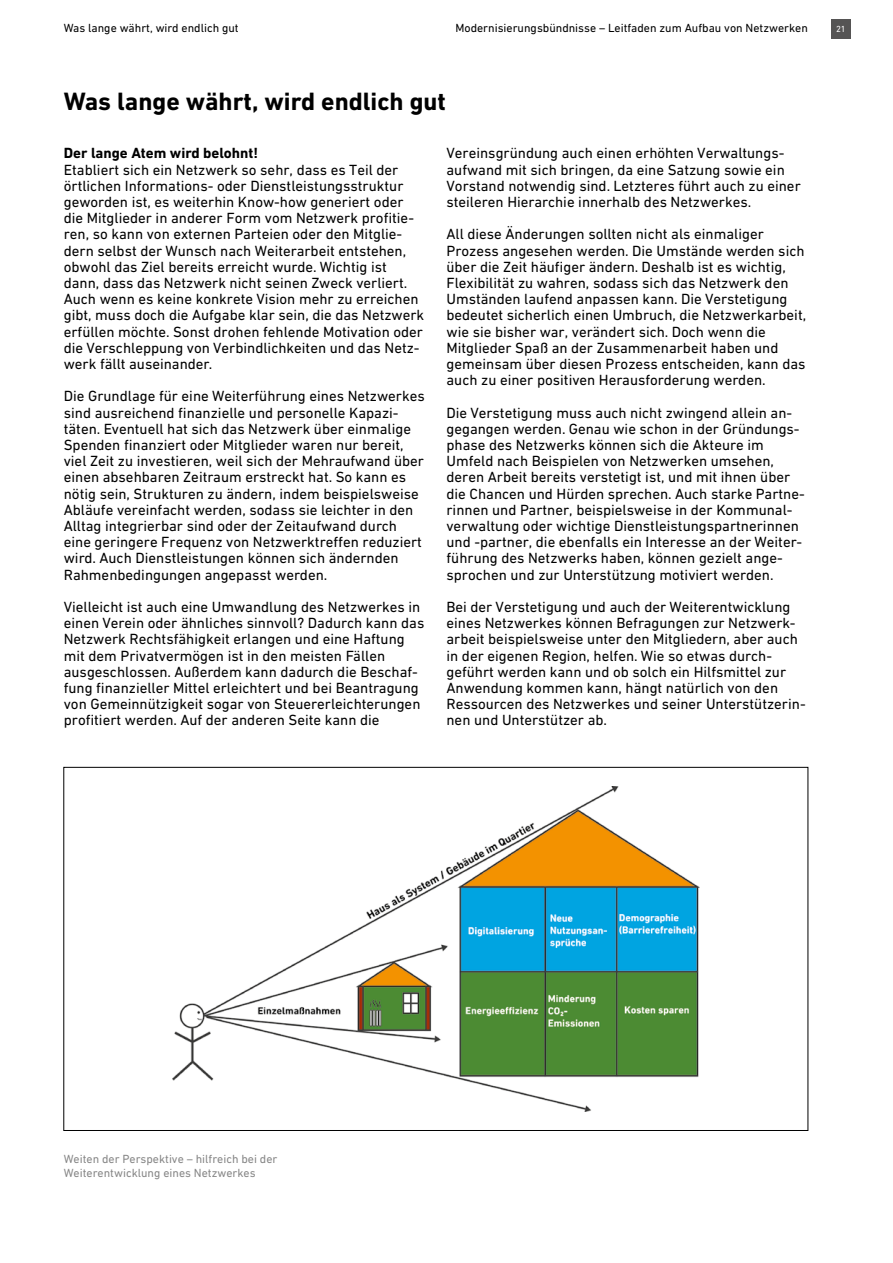
<style>
.page{position:relative;width:893px;height:1263px;background:#fff}
.page>*{position:absolute;margin:0;border:0;box-sizing:border-box;transform-origin:0 0}
.Überschrift_17pt_sch{font:700 25.5px "DIN Next W1 G";color:#000}
.Text_10pt_schwarz{font:15px/16.2px "DIN Next W1 G";color:#000}
.Überschrift_10pt_sch{font:700 15px "DIN Next W1 G";color:#000}
.t1{font:12px "DIN Next W1 G";color:#000}
.t2{font:12px/14.4px "DIN Next W1 G";color:#878787}
.t3{font:9px "DIN Next W1 G";color:#fff}
</style>
<div class="page">
<div style="left:831px;top:19px;width:19px;height:20px;background:#555454"></div>
<img style="left:172px;top:787px;width:527px;height:324px">
<p class="t1" style="left:64px;top:21px;width:176px">Was lange währt, wird endlich gut</p>
<p class="t1" style="left:455px;top:21px;width:354px">Modernisierungsbündnisse – Leitfaden zum Aufbau von Netzwerken</p>
<p class="t3" style="left:836px;top:24px;width:11px">21</p>
<p class="Überschrift_17pt_sch" style="left:64px;top:86px;width:384px">Was lange währt, wird endlich gut</p>
<h1 class="Überschrift_10pt_sch" style="left:64px;top:144px;width:196px">Der lange Atem wird belohnt!</h1>
<p class="Text_10pt_schwarz" style="left:64px;top:161px;width:362px">Etabliert sich ein Netzwerk so sehr, dass es Teil der örtlichen Informations- oder Dienstleistungsstruktur geworden ist, es weiterhin Know-how generiert oder die Mitglieder in anderer Form vom Netzwerk profitie&shy;ren, so kann von externen Parteien oder den Mitglie&shy;dern selbst der Wunsch nach Weiterarbeit entstehen, obwohl das Ziel bereits erreicht wurde. Wichtig ist dann, dass das Netzwerk nicht seinen Zweck verliert.<br>Auch wenn es keine konkrete Vision mehr zu erreichen gibt, muss doch die Aufgabe klar sein, die das Netzwerk erfüllen möchte. Sonst drohen fehlende Motivation oder die Verschleppung von Verbindlichkeiten und das Netz&shy;werk fällt auseinander.</p>
<p class="Text_10pt_schwarz" style="left:64px;top:388px;width:362px">Die Grundlage für eine Weiterführung eines Netzwerkes sind ausreichend finanzielle und personelle Kapazi&shy;täten. Eventuell hat sich das Netzwerk über einmalige Spenden finanziert oder Mitglieder waren nur bereit, viel Zeit zu investieren, weil sich der Mehraufwand über einen absehbaren Zeitraum erstreckt hat. So kann es nötig sein, Strukturen zu ändern, indem beispielsweise Abläufe vereinfacht werden, sodass sie leichter in den Alltag integrierbar sind oder der Zeitaufwand durch eine geringere Frequenz von Netzwerktreffen reduziert wird. Auch Dienstleistungen können sich ändernden Rahmenbedingungen angepasst werden.</p>
<p class="Text_10pt_schwarz" style="left:64px;top:599px;width:362px">Vielleicht ist auch eine Umwandlung des Netzwerkes in einen Verein oder ähnliches sinnvoll? Dadurch kann das Netzwerk Rechtsfähigkeit erlangen und eine Haftung mit dem Privatvermögen ist in den meisten Fällen ausgeschlossen. Außerdem kann dadurch die Beschaf&shy;fung finanzieller Mittel erleichtert und bei Beantragung von Gemeinnützigkeit sogar von Steuererleichterungen profitiert werden. Auf der anderen Seite kann die</p>
<p class="Text_10pt_schwarz" style="left:446px;top:145px;width:356px">Vereinsgründung auch einen erhöhten Verwaltungs&shy;aufwand mit sich bringen, da eine Satzung sowie ein Vorstand notwendig sind. Letzteres führt auch zu einer steileren Hierarchie innerhalb des Netzwerkes.</p>
<p class="Text_10pt_schwarz" style="left:446px;top:226px;width:361px">All diese Änderungen sollten nicht als einmaliger Prozess angesehen werden. Die Umstände werden sich über die Zeit häufiger ändern. Deshalb ist es wichtig, Flexibilität zu wahren, sodass sich das Netzwerk den Umständen laufend anpassen kann. Die Verstetigung bedeutet sicherlich einen Umbruch, die Netzwerkarbeit, wie sie bisher war, verändert sich. Doch wenn die Mitglieder Spaß an der Zusammenarbeit haben und gemeinsam über diesen Prozess entscheiden, kann das auch zu einer positiven Herausforderung werden.</p>
<p class="Text_10pt_schwarz" style="left:446px;top:404px;width:360px">Die Verstetigung muss auch nicht zwingend allein an&shy;gegangen werden. Genau wie schon in der Gründungs&shy;phase des Netzwerks können sich die Akteure im Umfeld nach Beispielen von Netzwerken umsehen, deren Arbeit bereits verstetigt ist, und mit ihnen über die Chancen und Hürden sprechen. Auch starke Partne&shy;rinnen und Partner, beispielsweise in der Kommunal&shy;verwaltung oder wichtige Dienstleistungspartnerinnen und -partner, die ebenfalls ein Interesse an der Weiter&shy;führung des Netzwerks haben, können gezielt ange&shy;sprochen und zur Unterstützung motiviert werden.</p>
<p class="Text_10pt_schwarz" style="left:446px;top:599px;width:361px">Bei der Verstetigung und auch der Weiterentwicklung eines Netzwerkes können Befragungen zur Netzwerk&shy;arbeit beispielsweise unter den Mitgliedern, aber auch in der eigenen Region, helfen. Wie so etwas durch&shy;geführt werden kann und ob solch ein Hilfsmittel zur Anwendung kommen kann, hängt natürlich von den Ressourcen des Netzwerkes und seiner Unterstützerin&shy;nen und Unterstützer ab.</p>
<p class="t2" style="left:64px;top:1151px;width:215px">Weiten der Perspektive – hilfreich bei der<br>Weiterentwicklung eines Netzwerkes</p>
</div>
